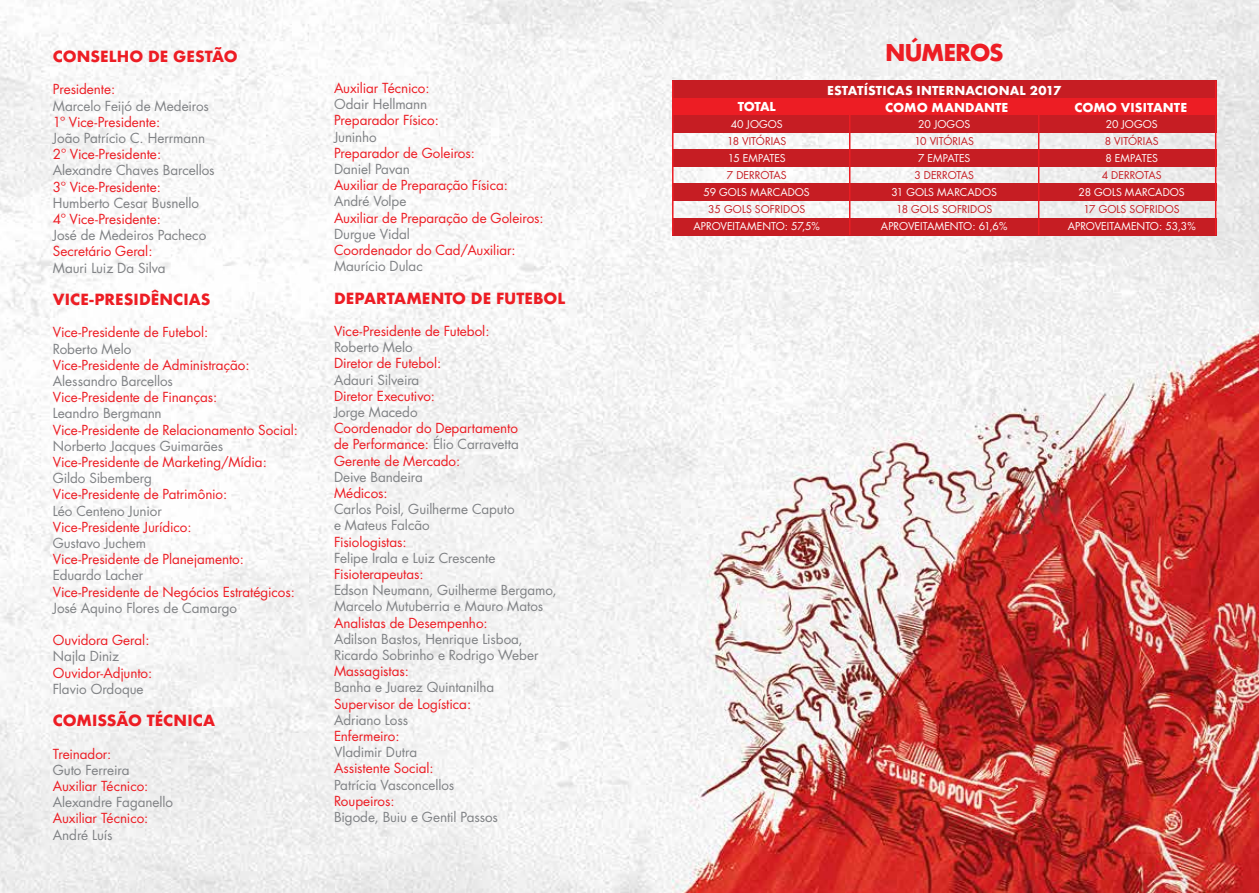
<style>
.page{position:relative;width:1259px;height:893px;background:#fff}
.page>*{position:absolute;margin:0;border:0;box-sizing:border-box;transform-origin:0 0}
.t1{font:700 22.5px "Futura";letter-spacing:-.06em;color:#ed1d24}
.t2{font:700 15px "Futura";color:#ed1d24}
.t3{font:13.5px/16.2px "Futura";letter-spacing:-.01em;color:#ed1d24;text-align:justify}
.t4{font:13.5px/16.2px "Futura";letter-spacing:-.005em;color:#808285}
.t5{font:700 12px "Futura";letter-spacing:.01em;color:#fff}
.t6{font:10.5px "Futura";letter-spacing:.005em;color:#fff}
.t7{font:10.5px "Futura";color:#c61d23}
.t8{font:10.5px "Futura";letter-spacing:-.02em;color:#fff}
.s1{color:#808285}
</style>
<div class="page">
<img style="left:0;top:0;width:1259px;height:893px">
<div style="left:672px;top:81px;width:544px;height:17px;background:#c61d23"></div>
<div style="left:672px;top:98px;width:544px;height:17px;background:#ed1d24"></div>
<div style="left:672px;top:115px;width:544px;height:17px;background:#c61d23"></div>
<div style="left:672px;top:149px;width:544px;height:18px;background:#c61d23"></div>
<div style="left:672px;top:184px;width:544px;height:17px;background:#c61d23"></div>
<div style="left:672px;top:218px;width:544px;height:17px;background:#c61d23"></div>
<hr style="left:672px;top:81px;width:1px;height:154px;background:#ed1d24">
<hr style="left:1215px;top:81px;width:1px;height:154px;background:#ed1d24">
<hr style="left:849px;top:115px;width:1px;height:120px;background:#ed1d24">
<hr style="left:1038px;top:115px;width:1px;height:120px;background:#ed1d24">
<p class="t2" style="left:53px;top:46px;width:186px">CONSELHO DE GESTÃO</p>
<h1 class="t1" style="left:885px;top:36px;width:120px">NÚMEROS</h1>
<p class="t3" style="left:53px;top:81px;width:64px">Presidente:</p>
<p class="t4" style="left:53px;top:98px;width:158px">Marcelo Feijó de Medeiros</p>
<p class="t3" style="left:53px;top:114px;width:109px">1º Vice-Presidente:</p>
<p class="t4" style="left:53px;top:130px;width:154px">João Patrício C. Herrmann</p>
<p class="t3" style="left:53px;top:146px;width:110px">2º Vice-Presidente:</p>
<p class="t4" style="left:53px;top:162px;width:163px">Alexandre Chaves Barcellos</p>
<p class="t3" style="left:53px;top:179px;width:110px">3º Vice-Presidente:</p>
<p class="t4" style="left:53px;top:195px;width:148px">Humberto Cesar Busnello</p>
<p class="t3" style="left:53px;top:211px;width:110px">4º Vice-Presidente:</p>
<p class="t4" style="left:53px;top:227px;width:155px">José de Medeiros Pacheco</p>
<p class="t3" style="left:53px;top:243px;width:101px">Secretário Geral:</p>
<p class="t4" style="left:53px;top:260px;width:114px">Mauri Luiz Da Silva</p>
<p class="t2" style="left:53px;top:289px;width:159px">VICE-PRESIDÊNCIAS</p>
<p class="t3" style="left:53px;top:324px;width:157px">Vice-Presidente de Futebol:</p>
<p class="t4" style="left:53px;top:341px;width:80px">Roberto Melo</p>
<p class="t3" style="left:53px;top:357px;width:198px">Vice-Presidente de Administração:</p>
<p class="t4" style="left:53px;top:373px;width:122px">Alessandro Barcellos</p>
<p class="t3" style="left:53px;top:389px;width:166px">Vice-Presidente de Finanças:</p>
<p class="t4" style="left:53px;top:405px;width:110px">Leandro Bergmann</p>
<p class="t3" style="left:53px;top:422px;width:247px">Vice-Presidente de Relacionamento Social:</p>
<p class="t4" style="left:53px;top:438px;width:172px">Norberto Jacques Guimarães</p>
<p class="t3" style="left:53px;top:454px;width:216px">Vice-Presidente de Marketing/Mídia:</p>
<p class="t4" style="left:53px;top:470px;width:101px">Gildo Sibemberg</p>
<p class="t3" style="left:53px;top:486px;width:176px">Vice-Presidente de Patrimônio:</p>
<p class="t4" style="left:53px;top:503px;width:110px">Léo Centeno Junior</p>
<p class="t3" style="left:53px;top:519px;width:140px">Vice-Presidente Jurídico:</p>
<p class="t4" style="left:53px;top:535px;width:95px">Gustavo Juchem</p>
<p class="t3" style="left:53px;top:551px;width:193px">Vice-Presidente de Planejamento:</p>
<p class="t4" style="left:53px;top:567px;width:92px">Eduardo Lacher</p>
<p class="t3" style="left:53px;top:584px;width:244px">Vice-Presidente de Negócios Estratégicos:</p>
<p class="t4" style="left:53px;top:600px;width:186px">José Aquino Flores de Camargo</p>
<p class="t3" style="left:53px;top:632px;width:98px">Ouvidora Geral:</p>
<p class="t4" style="left:53px;top:648px;width:68px">Najla Diniz</p>
<p class="t3" style="left:53px;top:665px;width:101px">Ouvidor-Adjunto:</p>
<p class="t4" style="left:53px;top:681px;width:92px">Flavio Ordoque</p>
<p class="t2" style="left:53px;top:710px;width:164px">COMISSÃO TÉCNICA</p>
<p class="t3" style="left:53px;top:746px;width:60px">Treinador:</p>
<p class="t4" style="left:53px;top:762px;width:78px">Guto Ferreira</p>
<p class="t3" style="left:53px;top:778px;width:97px">Auxiliar Técnico:</p>
<p class="t4" style="left:53px;top:794px;width:122px">Alexandre Faganello</p>
<p class="t3" style="left:53px;top:810px;width:97px">Auxiliar Técnico:</p>
<p class="t4" style="left:53px;top:827px;width:61px">André Luís</p>
<p class="t3" style="left:334px;top:80px;width:97px">Auxiliar Técnico:</p>
<p class="t4" style="left:334px;top:96px;width:95px">Odair Hellmann</p>
<p class="t3" style="left:334px;top:112px;width:106px">Preparador Físico:</p>
<p class="t4" style="left:334px;top:129px;width:44px">Juninho</p>
<p class="t3" style="left:334px;top:145px;width:142px">Preparador de Goleiros:</p>
<p class="t4" style="left:334px;top:161px;width:77px">Daniel Pavan</p>
<p class="t3" style="left:334px;top:177px;width:176px">Auxiliar de Preparação Física:</p>
<p class="t4" style="left:334px;top:193px;width:74px">André Volpe</p>
<p class="t3" style="left:334px;top:210px;width:211px">Auxiliar de Preparação de Goleiros:</p>
<p class="t4" style="left:334px;top:226px;width:77px">Durgue Vidal</p>
<p class="t3" style="left:334px;top:242px;width:183px">Coordenador do Cad/Auxiliar:</p>
<p class="t4" style="left:334px;top:258px;width:90px">Maurício Dulac</p>
<p class="t2" style="left:334px;top:287px;width:233px">DEPARTAMENTO DE FUTEBOL</p>
<p class="t3" style="left:334px;top:323px;width:157px">Vice-Presidente de Futebol:</p>
<p class="t4" style="left:334px;top:339px;width:80px">Roberto Melo</p>
<p class="t3" style="left:334px;top:355px;width:109px">Diretor de Futebol:</p>
<p class="t4" style="left:334px;top:372px;width:87px">Adauri Silveira</p>
<p class="t3" style="left:334px;top:388px;width:103px">Diretor Executivo:</p>
<p class="t4" style="left:334px;top:404px;width:85px">Jorge Macedo</p>
<p class="t3" style="left:334px;top:420px;width:186px">Coordenador do Departamento de Performance: <span class="s1">Élio Carravetta </span>Gerente de Mercado:</p>
<p class="t4" style="left:334px;top:469px;width:90px">Deive Bandeira</p>
<p class="t3" style="left:334px;top:485px;width:55px">Médicos:</p>
<p class="t4" style="left:334px;top:501px;width:182px">Carlos Poisl, Guilherme Caputo e Mateus Falcão</p>
<p class="t3" style="left:334px;top:534px;width:74px">Fisiologistas:</p>
<p class="t4" style="left:334px;top:550px;width:163px">Felipe Irala e Luiz Crescente</p>
<p class="t3" style="left:334px;top:566px;width:91px">Fisioterapeutas:</p>
<p class="t4" style="left:334px;top:582px;width:224px">Edson Neumann, Guilherme Bergamo,<br>Marcelo Mutuberria e Mauro Matos</p>
<p class="t3" style="left:334px;top:615px;width:155px">Analistas de Desempenho:</p>
<p class="t4" style="left:334px;top:631px;width:206px">Adilson Bastos, Henrique Lisboa,<br>Ricardo Sobrinho e Rodrigo Weber</p>
<p class="t3" style="left:334px;top:663px;width:76px">Massagistas:</p>
<p class="t4" style="left:334px;top:679px;width:162px">Banha e Juarez Quintanilha</p>
<p class="t3" style="left:334px;top:696px;width:139px">Supervisor de Logística:</p>
<p class="t4" style="left:334px;top:712px;width:76px">Adriano Loss</p>
<p class="t3" style="left:334px;top:728px;width:67px">Enfermeiro:</p>
<p class="t4" style="left:334px;top:744px;width:85px">Vladimir Dutra</p>
<p class="t3" style="left:334px;top:760px;width:101px">Assistente Social:</p>
<p class="t4" style="left:334px;top:777px;width:122px">Patrícia Vasconcellos</p>
<p class="t3" style="left:334px;top:793px;width:62px">Roupeiros:</p>
<p class="t4" style="left:334px;top:809px;width:165px">Bigode, Buiu e Gentil Passos</p>
<p class="t5" style="left:827px;top:81px;width:236px">ESTATÍSTICAS INTERNACIONAL 2017</p>
<p class="t5" style="left:738px;top:98px;width:39px">TOTAL</p>
<p class="t5" style="left:885px;top:98px;width:125px">COMO MANDANTE</p>
<p class="t5" style="left:1074px;top:98px;width:114px">COMO VISITANTE</p>
<p class="t6" style="left:730px;top:117px;width:54px">40 JOGOS</p>
<p class="t7" style="left:727px;top:134px;width:61px">18 VITÓRIAS</p>
<p class="t8" style="left:727px;top:151px;width:60px">15 EMPATES</p>
<p class="t7" style="left:727px;top:169px;width:61px">7 DERROTAS</p>
<p class="t6" style="left:703px;top:186px;width:108px">59 GOLS MARCADOS</p>
<p class="t7" style="left:708px;top:203px;width:98px">35 GOLS SOFRIDOS</p>
<p class="t6" style="left:693px;top:220px;width:128px">APROVEITAMENTO: 57,5%</p>
<p class="t6" style="left:918px;top:117px;width:53px">20 JOGOS</p>
<p class="t7" style="left:914px;top:134px;width:61px">10 VITÓRIAS</p>
<p class="t6" style="left:918px;top:151px;width:54px">7 EMPATES</p>
<p class="t7" style="left:914px;top:169px;width:61px">3 DERROTAS</p>
<p class="t6" style="left:891px;top:186px;width:107px">31 GOLS MARCADOS</p>
<p class="t7" style="left:896px;top:203px;width:98px">18 GOLS SOFRIDOS</p>
<p class="t6" style="left:881px;top:220px;width:128px">APROVEITAMENTO: 61,6%</p>
<p class="t6" style="left:1105px;top:117px;width:53px">20 JOGOS</p>
<p class="t7" style="left:1104px;top:134px;width:55px">8 VITÓRIAS</p>
<p class="t6" style="left:1105px;top:151px;width:54px">8 EMPATES</p>
<p class="t7" style="left:1101px;top:169px;width:61px">4 DERROTAS</p>
<p class="t6" style="left:1078px;top:186px;width:108px">28 GOLS MARCADOS</p>
<p class="t7" style="left:1083px;top:203px;width:98px">17 GOLS SOFRIDOS</p>
<p class="t6" style="left:1067px;top:220px;width:129px">APROVEITAMENTO: 53,3%</p>
</div>
